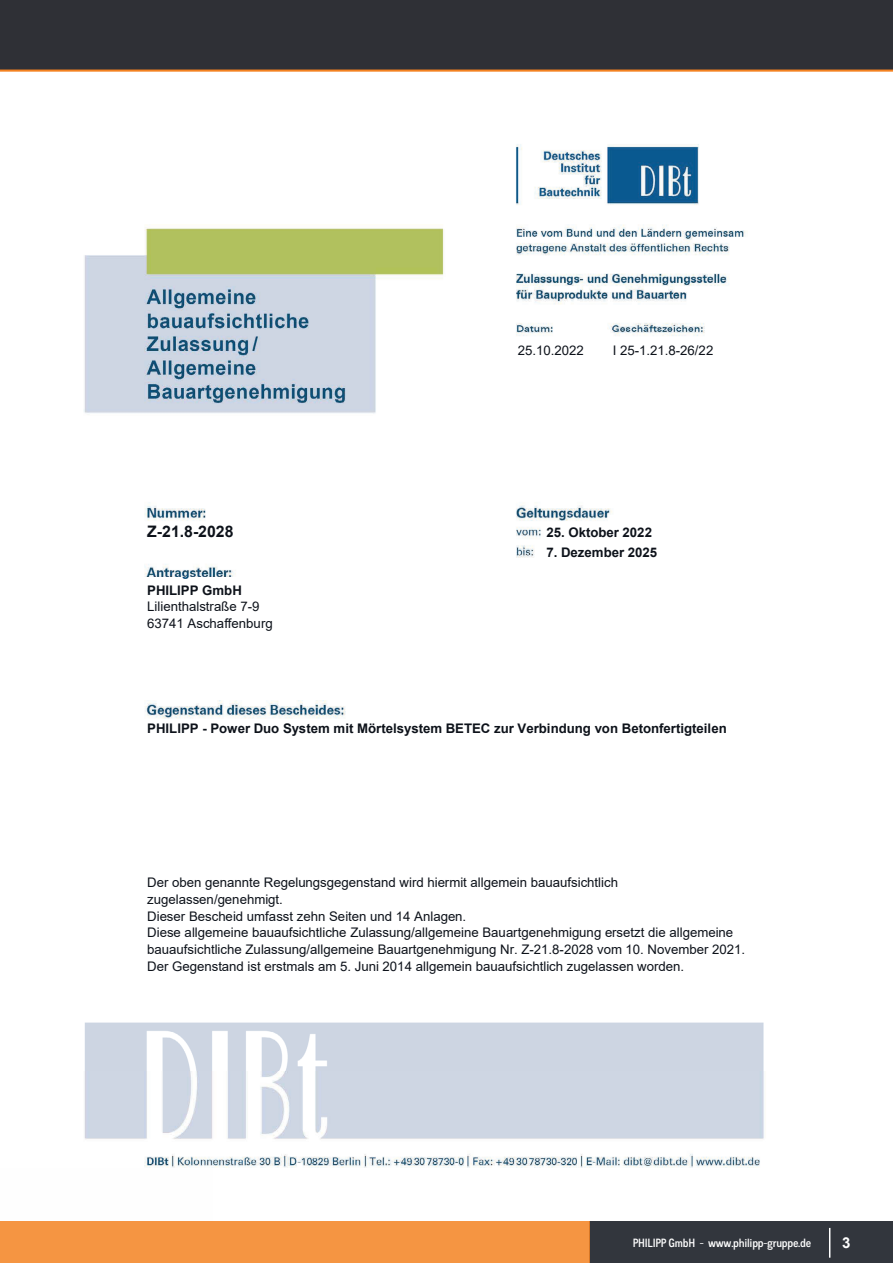
<style>
.page{position:relative;width:893px;height:1263px;background:#fff}
.page>*{position:absolute;margin:0;border:0;box-sizing:border-box;transform-origin:0 0}
.t1{font:700 15.9px "Arial";color:#0d121a}
.t2{font:700 15px "Arial";color:#fff}
.t3{font:13.2px/16.8px "Arial";color:#0d121a}
.t4{font:700 13.2px "Arial";color:#0d121a}
.t5{font:500 12px "CA Normal";letter-spacing:-.02em;color:#fff}
</style>
<div class="page">
<div style="left:0;top:0;width:893px;height:71px;background:#2f3036"></div>
<div style="left:590px;top:1221px;width:303px;height:42px;background:#32363d"></div>
<hr style="left:829px;top:1228px;width:1px;height:30px;background:#fff">
<div style="left:0;top:1221px;width:590px;height:42px;background:#f59542"></div>
<hr style="left:0;top:70px;width:893px;height:2px;background:#f48221">
<img style="left:83px;top:144px;width:681px;height:1023px">
<div style="left:54px;top:824px;width:784px;height:124px;background:#fff"></div>
<p class="t3" style="left:518px;top:341px;width:68px">25.10.2022</p>
<p class="t3" style="left:613px;top:341px;width:102px">I 25-1.21.8-26/22</p>
<p class="t1" style="left:147px;top:521px;width:88px">Z-21.8-2028</p>
<p class="t4" style="left:546px;top:523px;width:107px">25. Oktober 2022</p>
<p class="t4" style="left:546px;top:543px;width:112px">7. Dezember 2025</p>
<p class="t4" style="left:147px;top:581px;width:96px">PHILIPP GmbH</p>
<p class="t3" style="left:147px;top:598px;width:127px">Lilienthalstraße 7-9<br>63741 Aschaffenburg</p>
<p class="t4" style="left:147px;top:719px;width:581px">PHILIPP - Power Duo System mit Mörtelsystem BETEC zur Verbindung von Betonfertigteilen</p>
<p class="t3" style="left:147px;top:874px;width:599px">Der oben genannte Regelungsgegenstand wird hiermit allgemein bauaufsichtlich zugelassen/genehmigt.<br>Dieser Bescheid umfasst zehn Seiten und 14 Anlagen.<br>Diese allgemeine bauaufsichtliche Zulassung/allgemeine Bauartgenehmigung ersetzt die allgemeine bauaufsichtliche Zulassung/allgemeine Bauartgenehmigung Nr. Z-21.8-2028 vom 10. November 2021.<br>Der Gegenstand ist erstmals am 5. Juni 2014 allgemein bauaufsichtlich zugelassen worden.</p>
<p class="t5" style="left:633px;top:1235px;width:180px">PHILIPP GmbH - www.philipp-gruppe.de</p>
<p class="t2" style="left:842px;top:1232px;width:10px">3</p>
</div>
